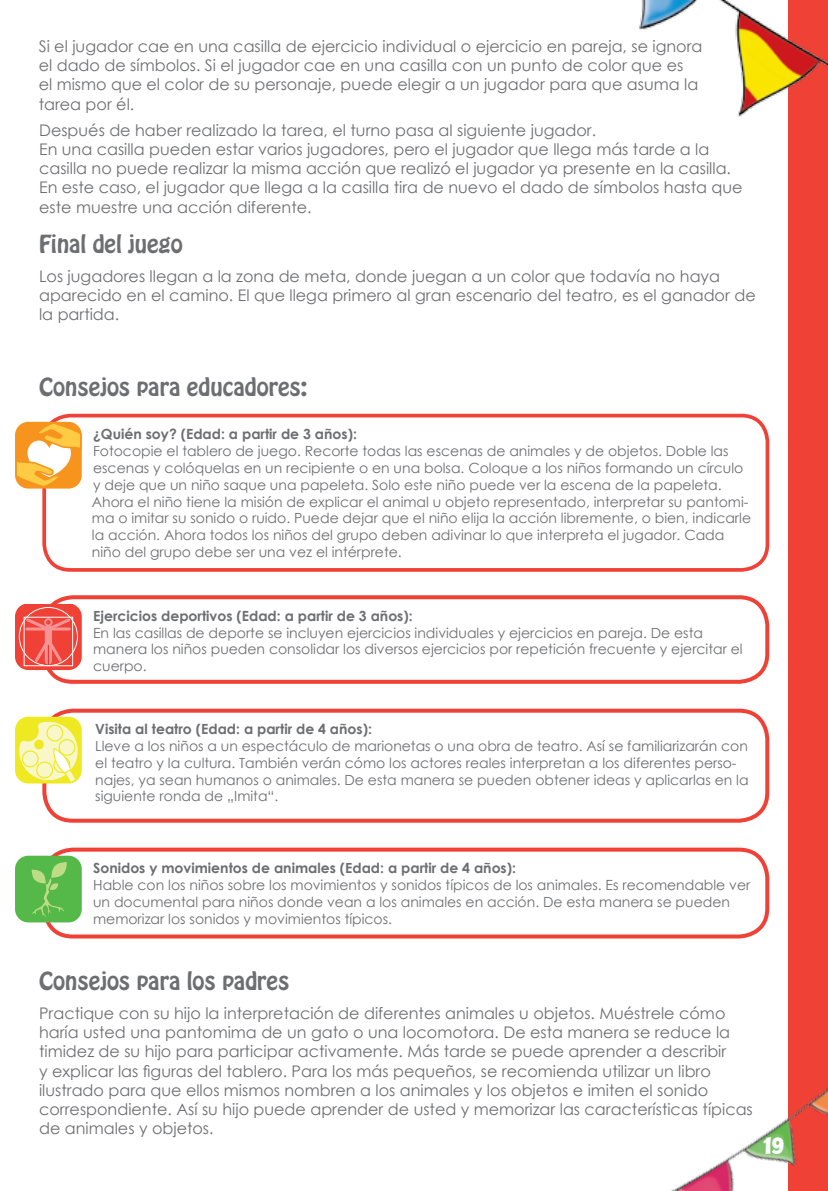
<style>
.page{position:relative;width:828px;height:1191px;background:#fff}
.page>*{position:absolute;margin:0;border:0;box-sizing:border-box;transform-origin:0 0}
.t1{font:22px "Hobo Std";color:#6d6e71}
.t2{font:20px "BD Cartoon Shout";color:#fff}
.t3{font:16px/19.2px "Century Gothic";color:#6d6e71}
.t4{font:14px/16.8px "Century Gothic";color:#6d6e71}
.t5{font:700 14px "Century Gothic";color:#6d6e71}
</style>
<div class="page">
<div style="left:788px;top:0;width:40px;height:1191px;background:#ef4135"></div>
<img style="left:671px;top:1087px;width:157px;height:104px">
<img style="left:639px;top:0;width:189px;height:117px">
<div style="left:42px;top:414px;width:727px;height:158px;border:4px solid #ef4135;border-radius:26px"></div>
<div style="left:42px;top:595px;width:727px;height:89px;border:4px solid #ef4135;border-radius:28px"></div>
<div style="left:42px;top:708px;width:727px;height:114px;border:4px solid #ef4135;border-radius:28px"></div>
<div style="left:42px;top:847px;width:727px;height:91px;border:4px solid #ef4135;border-radius:28px"></div>
<svg style="left:15px;top:422px;width:67px;height:66px"></svg>
<svg style="left:15px;top:605px;width:67px;height:65px;background:#f16259"></svg>
<div style="left:15px;top:716px;width:67px;height:67px;background:#efe922;border-radius:13px"></div>
<svg style="left:18px;top:717px;width:63px;height:66px"></svg>
<div style="left:15px;top:855px;width:67px;height:67px;background:#54b948;border-radius:13px"></div>
<svg style="left:31px;top:862px;width:36px;height:55px"></svg>
<p class="t3" style="left:39px;top:36px;width:665px">Si el jugador cae en una casilla de ejercicio individual o ejercicio en pareja, se ignora el dado de símbolos. Si el jugador cae en una casilla con un punto de color que es<br>el mismo que el color de su personaje, puede elegir a un jugador para que asuma la tarea por él.</p>
<p class="t3" style="left:39px;top:120px;width:705px">Después de haber realizado la tarea, el turno pasa al siguiente jugador.<br>En una casilla pueden estar varios jugadores, pero el jugador que llega más tarde a la casilla no puede realizar la misma acción que realizó el jugador ya presente en la casilla.<br>En este caso, el jugador que llega a la casilla tira de nuevo el dado de símbolos hasta que este muestre una acción diferente.</p>
<h1 class="t1" style="left:39px;top:229px;width:145px">Final del juego</h1>
<p class="t3" style="left:39px;top:266px;width:718px">Los jugadores llegan a la zona de meta, donde juegan a un color que todavía no haya aparecido en el camino. El que llega primero al gran escenario del teatro, es el ganador de la partida.</p>
<h1 class="t1" style="left:39px;top:372px;width:270px">Consejos para educadores:</h1>
<p class="t5" style="left:93px;top:423px;width:265px">¿Quién soy? (Edad: a partir de 3 años):</p>
<p class="t4" style="left:92px;top:442px;width:661px">Fotocopie el tablero de juego. Recorte todas las escenas de animales y de objetos. Doble las escenas y colóquelas en un recipiente o en una bolsa. Coloque a los niños formando un círculo y deje que un niño saque una papeleta. Solo este niño puede ver la escena de la papeleta.<br>Ahora el niño tiene la misión de explicar el animal u objeto representado, interpretar su pantomi&shy;ma o imitar su sonido o ruido. Puede dejar que el niño elija la acción libremente, o bien, indicarle la acción. Ahora todos los niños del grupo deben adivinar lo que interpreta el jugador. Cada niño del grupo debe ser una vez el intérprete.</p>
<p class="t5" style="left:93px;top:605px;width:321px">Ejercicios deportivos (Edad: a partir de 3 años):</p>
<p class="t4" style="left:93px;top:624px;width:651px">En las casillas de deporte se incluyen ejercicios individuales y ejercicios en pareja. De esta manera los niños pueden consolidar los diversos ejercicios por repetición frecuente y ejercitar el cuerpo.</p>
<p class="t5" style="left:95px;top:718px;width:278px">Visita al teatro (Edad: a partir de 4 años):</p>
<p class="t4" style="left:95px;top:737px;width:655px">Lleve a los niños a un espectáculo de marionetas o una obra de teatro. Así se familiarizarán con el teatro y la cultura. También verán cómo los actores reales interpretan a los diferentes perso&shy;najes, ya sean humanos o animales. De esta manera se pueden obtener ideas y aplicarlas en la siguiente ronda de „Imita“.</p>
<p class="t5" style="left:93px;top:857px;width:424px">Sonidos y movimientos de animales (Edad: a partir de 4 años):</p>
<p class="t4" style="left:93px;top:876px;width:659px">Hable con los niños sobre los movimientos y sonidos típicos de los animales. Es recomendable ver un documental para niños donde vean a los animales en acción. De esta manera se pueden memorizar los sonidos y movimientos típicos.</p>
<h1 class="t1" style="left:39px;top:966px;width:252px">Consejos para los padres</h1>
<p class="t3" style="left:39px;top:1003px;width:715px">Practique con su hijo la interpretación de diferentes animales u objetos. Muéstrele cómo haría usted una pantomima de un gato o una locomotora. De esta manera se reduce la timidez de su hijo para participar activamente. Más tarde se puede aprender a describir<br>y explicar las figuras del tablero. Para los más pequeños, se recomienda utilizar un libro ilustrado para que ellos mismos nombren a los animales y los objetos e imiten el sonido correspondiente. Así su hijo puede aprender de usted y memorizar las características típicas de animales y objetos.</p>
<p class="t2" style="left:764px;top:1135px;width:22px">19</p>
</div>
